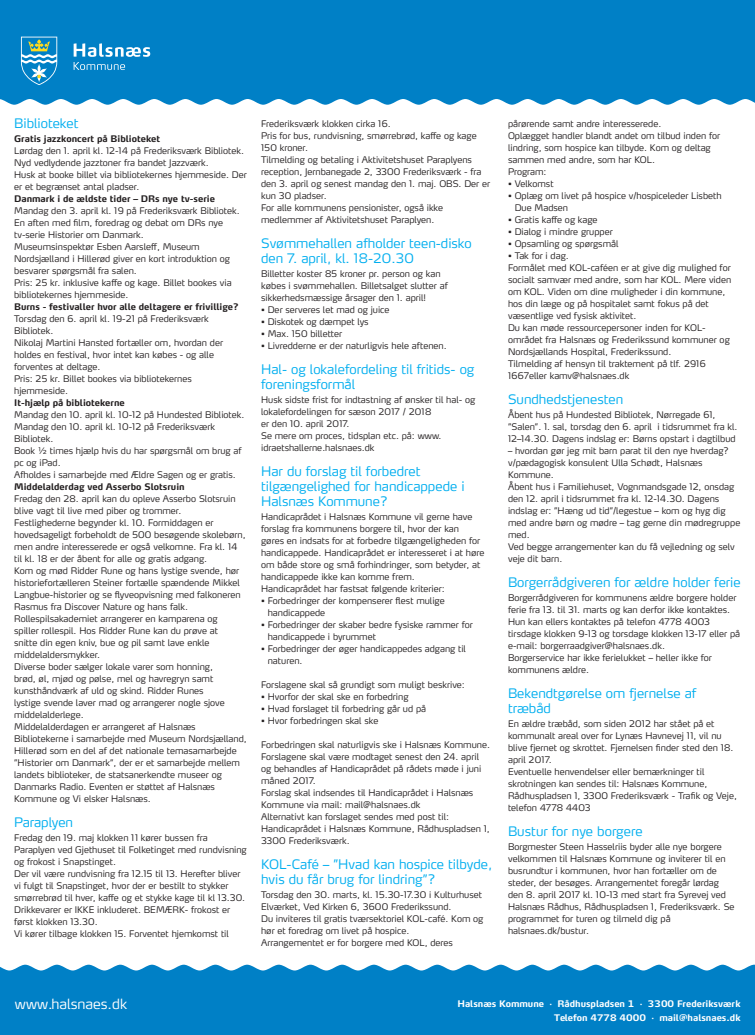
<style>
.page{position:relative;width:755px;height:1035px;background:#fff}
.page>*{position:absolute;margin:0;border:0;box-sizing:border-box;transform-origin:0 0}
.t1{font:300 13.9px "Max TF";color:#fff}
.t2{font:300 13px/15px "Max LF";color:#00aeef}
.t3{font:300 9px/12px "Max LF";color:#231f20}
.t4{font:700 9px "Max LF";color:#231f20}
.t5{font:700 9px/14px "Max TF";color:#fff;text-align:right}
</style>
<div class="page">
<div style="left:0;top:963px;width:754px;height:72px;background:#0080c6"></div>
<svg style="left:0;top:963px;width:754px;height:7px"></svg>
<div style="left:0;top:0;width:754px;height:105px;background:#0080c6"></div>
<svg style="left:74px;top:43px;width:76px;height:27px"></svg>
<svg style="left:21px;top:37px;width:36px;height:48px"></svg>
<svg style="left:0;top:99px;width:754px;height:6px"></svg>
<h2 class="t2" style="left:14px;top:116px;width:66px">Biblioteket</h2>
<p class="t4" style="left:14px;top:133px;width:147px">Gratis jazzkoncert på Biblioteket</p>
<p class="t3" style="left:14px;top:145px;width:234px">Lørdag den 1. april kl. 12-14 på Frederiksværk Bibliotek.<br>Nyd vedlydende jazztoner fra bandet Jazzværk.<br>Husk at booke billet via bibliotekernes hjemmeside. Der er et begrænset antal pladser.</p>
<p class="t4" style="left:14px;top:193px;width:202px">Danmark i de ældste tider – DRs nye tv-serie</p>
<p class="t3" style="left:14px;top:205px;width:227px">Mandag den 3. april kl. 19 på Frederiksværk Bibliotek.<br>En aften med film, foredrag og debat om DRs nye tv-serie Historier om Danmark.<br>Museumsinspektør Esben Aarsleff, Museum Nordsjælland i Hillerød giver en kort introduktion og besvarer spørgsmål fra salen.<br>Pris: 25 kr. inklusive kaffe og kage. Billet bookes via bibliotekernes hjemmeside.</p>
<p class="t4" style="left:14px;top:301px;width:226px">Burns - festivaller hvor alle deltagere er frivillige?</p>
<p class="t3" style="left:14px;top:313px;width:210px">Torsdag den 6. april kl. 19-21 på Frederiksværk Bibliotek.<br>Nikolaj Martini Hansted fortæller om, hvordan der holdes en festival, hvor intet kan købes - og alle forventes at deltage.<br>Pris: 25 kr. Billet bookes via bibliotekernes hjemmeside.</p>
<p class="t4" style="left:14px;top:397px;width:112px">It-hjælp på bibliotekerne</p>
<p class="t3" style="left:14px;top:409px;width:231px">Mandag den 10. april kl. 10-12 på Hundested Bibliotek.<br>Mandag den 10. april kl. 10-12 på Frederiksværk Bibliotek.<br>Book ½ times hjælp hvis du har spørgsmål om brug af pc og iPad.<br>Afholdes i samarbejde med Ældre Sagen og er gratis.</p>
<p class="t4" style="left:14px;top:481px;width:172px">Middelalderdag ved Asserbo Slotsruin</p>
<p class="t3" style="left:14px;top:493px;width:234px">Fredag den 28. april kan du opleve Asserbo Slotsruin blive vagt til live med piber og trommer.<br>Festlighederne begynder kl. 10. Formiddagen er hovedsageligt forbeholdt de 500 besøgende skolebørn, men andre interesserede er også velkomne. Fra kl. 14 til kl. 18 er der åbent for alle og gratis adgang.<br>Kom og mød Ridder Rune og hans lystige svende, hør historiefortælleren Steiner fortælle spændende Mikkel Langbue-historier og se flyveopvisning med falkoneren Rasmus fra Discover Nature og hans falk.<br>Rollespilsakademiet arrangerer en kamparena og<br>spiller rollespil. Hos Ridder Rune kan du prøve at<br>snitte din egen kniv, bue og pil samt lave enkle middelaldersmykker.<br>Diverse boder sælger lokale varer som honning,<br>brød, øl, mjød og pølse, mel og havregryn samt kunsthåndværk af uld og skind. Ridder Runes<br>lystige svende laver mad og arrangerer nogle sjove middelalderlege.<br>Middelalderdagen er arrangeret af Halsnæs Bibliotekerne i samarbejde med Museum Nordsjælland, Hillerød som en del af det nationale temasamarbejde ”Historier om Danmark”, der er et samarbejde mellem landets biblioteker, de statsanerkendte museer og Danmarks Radio. Eventen er støttet af Halsnæs Kommune og Vi elsker Halsnæs.</p>
<h2 class="t2" style="left:14px;top:815px;width:60px">Paraplyen</h2>
<p class="t3" style="left:14px;top:832px;width:234px">Fredag den 19. maj klokken 11 kører bussen fra Paraplyen ved Gjethuset til Folketinget med rundvisning og frokost i Snapstinget.<br>Der vil være rundvisning fra 12.15 til 13. Herefter bliver vi fulgt til Snapstinget, hvor der er bestilt to stykker smørrebrød til hver, kaffe og et stykke kage til kl 13.30.<br>Drikkevarer er IKKE inkluderet. BEMÆRK- frokost er først klokken 13.30.<br>Vi kører tilbage klokken 15. Forventet hjemkomst til</p>
<p class="t3" style="left:261px;top:117px;width:230px">Frederiksværk klokken cirka 16.<br>Pris for bus, rundvisning, smørrebrød, kaffe og kage 150 kroner.<br>Tilmelding og betaling i Aktivitetshuset Paraplyens reception, Jernbanegade 2, 3300 Frederiksværk - fra den 3. april og senest mandag den 1. maj. OBS. Der er kun 30 pladser.<br>For alle kommunens pensionister, også ikke medlemmer af Aktivitetshuset Paraplyen.</p>
<h2 class="t2" style="left:261px;top:235px;width:212px">Svømmehallen afholder teen-disko den 7. april, kl. 18-20.30</h2>
<p class="t3" style="left:261px;top:267px;width:188px">Billetter koster 85 kroner pr. person og kan købes i svømmehallen. Billetsalget slutter af sikkerhedsmæssige årsager den 1. april!</p>
<p class="t3" style="left:261px;top:303px;width:130px">• Der serveres let mad og juice</p>
<p class="t3" style="left:261px;top:315px;width:109px">• Diskotek og dæmpet lys</p>
<p class="t3" style="left:261px;top:327px;width:83px">• Max. 150 billetter</p>
<p class="t3" style="left:261px;top:339px;width:187px">• Livredderne er der naturligvis hele aftenen.</p>
<h2 class="t2" style="left:261px;top:361px;width:214px">Hal- og lokalefordeling til fritids- og foreningsformål</h2>
<p class="t3" style="left:261px;top:393px;width:215px">Husk sidste frist for indtastning af ønsker til hal- og lokalefordelingen for sæson 2017 / 2018<br>er den 10. april 2017.<br>Se mere om proces, tidsplan etc. på: www. idraetshallerne.halsnaes.dk</p>
<h2 class="t2" style="left:261px;top:463px;width:205px">Har du forslag til forbedret tilgængelighed for handicappede i<br>Halsnæs Kommune?</h2>
<p class="t3" style="left:261px;top:510px;width:225px">Handicaprådet i Halsnæs Kommune vil gerne have forslag fra kommunens borgere til, hvor der kan<br>gøres en indsats for at forbedre tilgængeligheden for handicappede. Handicaprådet er interesseret i at høre om både store og små forhindringer, som betyder, at handicappede ikke kan komme frem.<br>Handicaprådet har fastsat følgende kriterier:</p>
<p class="t3" style="left:267px;top:594px;width:178px;text-indent:-7px">• Forbedringer der kompenserer flest mulige handicappede</p>
<p class="t3" style="left:267px;top:618px;width:206px;text-indent:-7px">• Forbedringer der skaber bedre fysiske rammer for handicappede i byrummet</p>
<p class="t3" style="left:267px;top:642px;width:200px;text-indent:-7px">• Forbedringer der øger handicappedes adgang til naturen.</p>
<p class="t3" style="left:261px;top:678px;width:205px">Forslagene skal så grundigt som muligt beskrive:</p>
<p class="t3" style="left:261px;top:690px;width:149px">• Hvorfor der skal ske en forbedring</p>
<p class="t3" style="left:261px;top:702px;width:166px">• Hvad forslaget til forbedring går ud på</p>
<p class="t3" style="left:261px;top:714px;width:119px">• Hvor forbedringen skal ske</p>
<p class="t3" style="left:261px;top:738px;width:230px">Forbedringen skal naturligvis ske i Halsnæs Kommune.<br>Forslagene skal være modtaget senest den 24. april og behandles af Handicaprådet på rådets møde i juni måned 2017.<br>Forslag skal indsendes til Handicaprådet i Halsnæs Kommune via mail: mail@halsnaes.dk<br>Alternativt kan forslaget sendes med post til:<br>Handicaprådet i Halsnæs Kommune, Rådhuspladsen 1, 3300 Frederiksværk.</p>
<h2 class="t2" style="left:261px;top:856px;width:232px">KOL-Café – ”Hvad kan hospice tilbyde, hvis du får brug for lindring”?</h2>
<p class="t3" style="left:261px;top:888px;width:224px">Torsdag den 30. marts, kl. 15.30-17.30 i Kulturhuset Elværket, Ved Kirken 6, 3600 Frederikssund.<br>Du inviteres til gratis tværsektoriel KOL-café. Kom og hør et foredrag om livet på hospice.<br>Arrangementet er for borgere med KOL, deres</p>
<p class="t3" style="left:507px;top:117px;width:213px">pårørende samt andre interesserede.<br>Oplægget handler blandt andet om tilbud inden for lindring, som hospice kan tilbyde. Kom og deltag sammen med andre, som har KOL.<br>Program:</p>
<p class="t3" style="left:507px;top:177px;width:47px">• Velkomst</p>
<p class="t3" style="left:514px;top:189px;width:208px;text-indent:-7px">• Oplæg om livet på hospice v/hospiceleder Lisbeth<br>Due Madsen</p>
<p class="t3" style="left:507px;top:213px;width:91px">• Gratis kaffe og kage</p>
<p class="t3" style="left:507px;top:225px;width:106px">• Dialog i mindre grupper</p>
<p class="t3" style="left:507px;top:237px;width:112px">• Opsamling og spørgsmål</p>
<p class="t3" style="left:507px;top:249px;width:224px">• Tak for i dag.<br>Formålet med KOL-caféen er at give dig mulighed for socialt samvær med andre, som har KOL. Mere viden om KOL. Viden om dine muligheder i din kommune, hos din læge og på hospitalet samt fokus på det væsentlige ved fysisk aktivitet.<br>Du kan møde ressourcepersoner inden for KOL&shy;området fra Halsnæs og Frederikssund kommuner og Nordsjællands Hospital, Frederikssund.<br>Tilmelding af hensyn til traktement på tlf. 2916<br>1667eller kamv@halsnaes.dk</p>
<h2 class="t2" style="left:507px;top:391px;width:117px">Sundhedstjenesten</h2>
<p class="t3" style="left:507px;top:408px;width:231px">Åbent hus på Hundested Bibliotek, Nørregade 61, ”Salen”. 1. sal, torsdag den 6. april i tidsrummet fra kl.<br>12–14.30. Dagens indslag er: Børns opstart i dagtilbud</p>
<p class="t3" style="left:507px;top:444px;width:233px">– hvordan gør jeg mit barn parat til den nye hverdag? v/pædagogisk konsulent Ulla Schødt, Halsnæs Kommune.<br>Åbent hus i Familiehuset, Vognmandsgade 12, onsdag den 12. april i tidsrummet fra kl. 12-14.30. Dagens indslag er: ”Hæng ud tid”/legestue – kom og hyg dig med andre børn og mødre – tag gerne din mødregruppe med.<br>Ved begge arrangementer kan du få vejledning og selv veje dit barn.</p>
<h2 class="t2" style="left:507px;top:574px;width:234px">Borgerrådgiveren for ældre holder ferie</h2>
<p class="t3" style="left:507px;top:591px;width:233px">Borgerrådgiveren for kommunens ældre borgere holder ferie fra 13. til 31. marts og kan derfor ikke kontaktes.<br>Hun kan ellers kontaktes på telefon 4778 4003 tirsdage klokken 9-13 og torsdage klokken 13-17 eller på e-mail: borgerraadgiver@halsnaes.dk.<br>Borgerservice har ikke ferielukket – heller ikke for kommunens ældre.</p>
<h2 class="t2" style="left:507px;top:685px;width:190px">Bekendtgørelse om fjernelse af træbåd</h2>
<p class="t3" style="left:507px;top:717px;width:230px">En ældre træbåd, som siden 2012 har stået på et kommunalt areal over for Lynæs Havnevej 11, vil nu blive fjernet og skrottet. Fjernelsen finder sted den 18. april 2017.<br>Eventuelle henvendelser eller bemærkninger til skrotningen kan sendes til: Halsnæs Kommune, Rådhuspladsen 1, 3300 Frederiksværk - Trafik og Veje, telefon 4778 4403</p>
<h2 class="t2" style="left:507px;top:823px;width:136px">Bustur for nye borgere</h2>
<p class="t3" style="left:507px;top:840px;width:228px">Borgmester Steen Hasselriis byder alle nye borgere velkommen til Halsnæs Kommune og inviterer til en busrundtur i kommunen, hvor han fortæller om de steder, der besøges. Arrangementet foregår lørdag den 8. april 2017 kl. 10-13 med start fra Syrevej ved Halsnæs Rådhus, Rådhuspladsen 1, Frederiksværk. Se programmet for turen og tilmeld dig på halsnaes.dk/bustur.</p>
<h1 class="t1" style="left:15px;top:995px;width:114px">www.halsnaes.dk</h1>
<p class="t5" style="left:457px;top:996px;width:284px">Halsnæs Kommune · Rådhuspladsen 1 · 3300 Frederiksværk<br>Telefon 4778 4000 · mail@halsnaes.dk</p>
</div>
